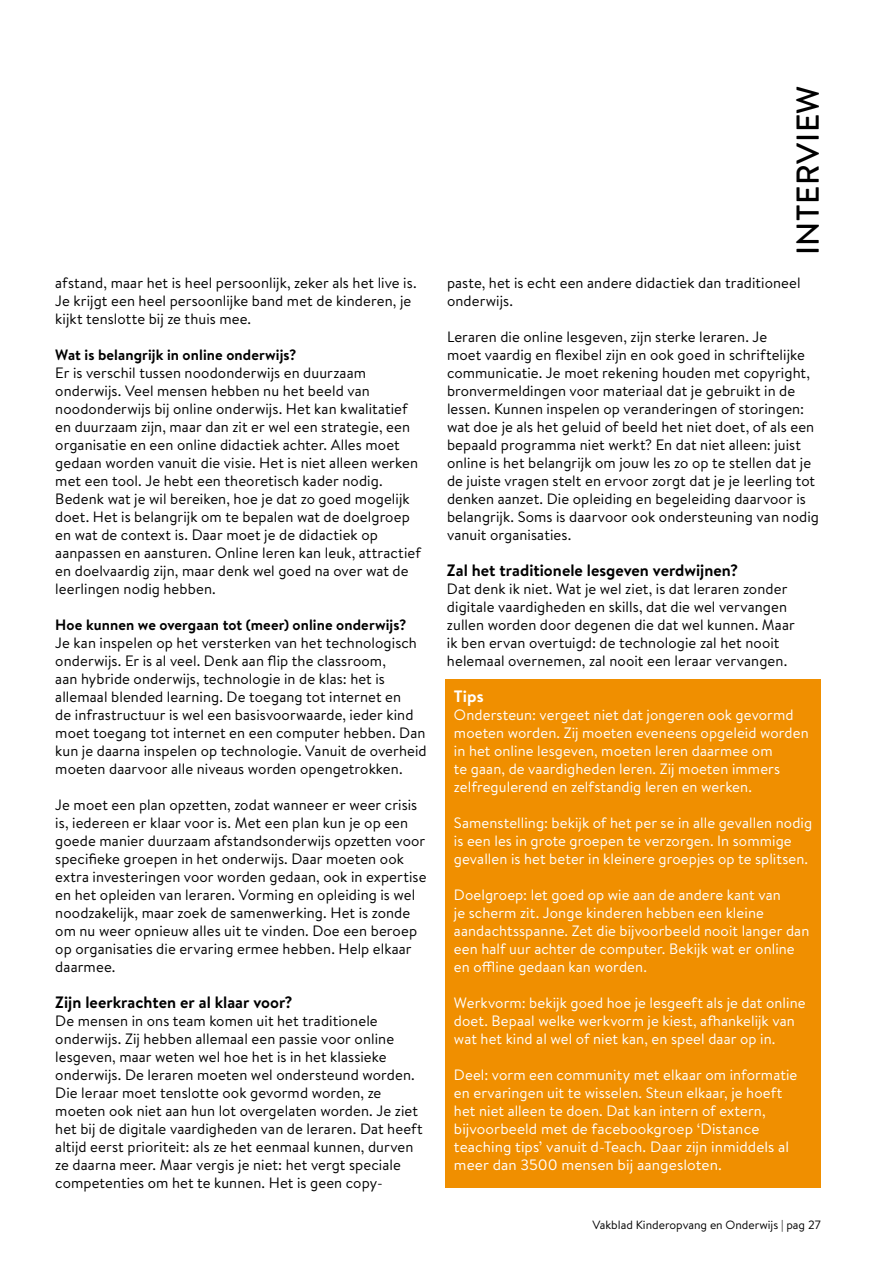
<style>
.page{position:relative;width:893px;height:1263px;background:#fff}
.page>*{position:absolute;margin:0;border:0;box-sizing:border-box;transform-origin:0 0}
.t1{font:500 31.65px "Brandon Text";letter-spacing:.02em;color:#000}
.t2{font:700 16.5px "Brandon Text";color:#000}
.t3{font:700 16.5px "Brandon Text";color:#fff}
.t4{font:15px/18px "Brandon Text";letter-spacing:.005em;color:#000}
.t5{font:15px/18px "Brandon Text";letter-spacing:.005em;color:#fff}
.t6{font:700 15px "Brandon Text";letter-spacing:.005em;color:#000}
.t7{font:12px "Brandon Text";color:#000}
</style>
<div class="page">
<div style="left:445px;top:680px;width:376px;height:508px;background:#f08f00"></div>
<p class="t4" style="left:55px;top:273px;width:363px">afstand, maar het is heel persoonlijk, zeker als het live is.<br>Je krijgt een heel persoonlijke band met de kinderen, je kijkt tenslotte bij ze thuis mee.</p>
<p class="t6" style="left:55px;top:344px;width:243px">Wat is belangrijk in online onderwijs?</p>
<p class="t4" style="left:55px;top:363px;width:367px">Er is verschil tussen noodonderwijs en duurzaam onderwijs. Veel mensen hebben nu het beeld van noodonderwijs bij online onderwijs. Het kan kwalitatief en duurzaam zijn, maar dan zit er wel een strategie, een organisatie en een online didactiek achter. Alles moet gedaan worden vanuit die visie. Het is niet alleen werken met een tool. Je hebt een theoretisch kader nodig.<br>Bedenk wat je wil bereiken, hoe je dat zo goed mogelijk doet. Het is belangrijk om te bepalen wat de doelgroep en wat de context is. Daar moet je de didactiek op aanpassen en aansturen. Online leren kan leuk, attractief en doelvaardig zijn, maar denk wel goed na over wat de leerlingen nodig hebben.</p>
<p class="t6" style="left:55px;top:614px;width:353px">Hoe kunnen we overgaan tot (meer) online onderwijs?</p>
<p class="t4" style="left:55px;top:633px;width:373px">Je kan inspelen op het versterken van het technologisch onderwijs. Er is al veel. Denk aan flip the classroom,<br>aan hybride onderwijs, technologie in de klas: het is allemaal blended learning. De toegang tot internet en<br>de infrastructuur is wel een basisvoorwaarde, ieder kind moet toegang tot internet en een computer hebben. Dan kun je daarna inspelen op technologie. Vanuit de overheid moeten daarvoor alle niveaus worden opengetrokken.</p>
<p class="t4" style="left:55px;top:795px;width:373px">Je moet een plan opzetten, zodat wanneer er weer crisis is, iedereen er klaar voor is. Met een plan kun je op een goede manier duurzaam afstandsonderwijs opzetten voor specifieke groepen in het onderwijs. Daar moeten ook extra investeringen voor worden gedaan, ook in expertise en het opleiden van leraren. Vorming en opleiding is wel noodzakelijk, maar zoek de samenwerking. Het is zonde om nu weer opnieuw alles uit te vinden. Doe een beroep op organisaties die ervaring ermee hebben. Help elkaar daarmee.</p>
<p class="t2" style="left:55px;top:991px;width:239px">Zijn leerkrachten er al klaar voor?</p>
<p class="t4" style="left:55px;top:1011px;width:369px">De mensen in ons team komen uit het traditionele onderwijs. Zij hebben allemaal een passie voor online lesgeven, maar weten wel hoe het is in het klassieke onderwijs. De leraren moeten wel ondersteund worden.<br>Die leraar moet tenslotte ook gevormd worden, ze moeten ook niet aan hun lot overgelaten worden. Je ziet het bij de digitale vaardigheden van de leraren. Dat heeft altijd eerst prioriteit: als ze het eenmaal kunnen, durven ze daarna meer. Maar vergis je niet: het vergt speciale competenties om het te kunnen. Het is geen copy-</p>
<h1 class="t1" style="left:786px;top:255px;width:171px;rotate:-90deg">INTERVIEW</h1>
<p class="t4" style="left:447px;top:273px;width:355px">paste, het is echt een andere didactiek dan traditioneel onderwijs.</p>
<p class="t4" style="left:447px;top:327px;width:373px">Leraren die online lesgeven, zijn sterke leraren. Je<br>moet vaardig en flexibel zijn en ook goed in schriftelijke communicatie. Je moet rekening houden met copyright, bronvermeldingen voor materiaal dat je gebruikt in de lessen. Kunnen inspelen op veranderingen of storingen: wat doe je als het geluid of beeld het niet doet, of als een bepaald programma niet werkt? En dat niet alleen: juist online is het belangrijk om jouw les zo op te stellen dat je de juiste vragen stelt en ervoor zorgt dat je je leerling tot denken aanzet. Die opleiding en begeleiding daarvoor is belangrijk. Soms is daarvoor ook ondersteuning van nodig vanuit organisaties.</p>
<p class="t2" style="left:447px;top:559px;width:293px">Zal het traditionele lesgeven verdwijnen?</p>
<p class="t4" style="left:447px;top:579px;width:349px">Dat denk ik niet. Wat je wel ziet, is dat leraren zonder digitale vaardigheden en skills, dat die wel vervangen zullen worden door degenen die dat wel kunnen. Maar ik ben ervan overtuigd: de technologie zal het nooit helemaal overnemen, zal nooit een leraar vervangen.</p>
<p class="t3" style="left:454px;top:685px;width:31px">Tips</p>
<p class="t5" style="left:454px;top:705px;width:356px">Ondersteun: vergeet niet dat jongeren ook gevormd moeten worden. Zij moeten eveneens opgeleid worden in het online lesgeven, moeten leren daarmee om<br>te gaan, de vaardigheden leren. Zij moeten immers zelfregulerend en zelfstandig leren en werken.</p>
<p class="t5" style="left:454px;top:813px;width:360px">Samenstelling: bekijk of het per se in alle gevallen nodig is een les in grote groepen te verzorgen. In sommige gevallen is het beter in kleinere groepjes op te splitsen.</p>
<p class="t5" style="left:454px;top:885px;width:357px">Doelgroep: let goed op wie aan de andere kant van<br>je scherm zit. Jonge kinderen hebben een kleine aandachtsspanne. Zet die bijvoorbeeld nooit langer dan een half uur achter de computer. Bekijk wat er online en offline gedaan kan worden.</p>
<p class="t5" style="left:454px;top:993px;width:353px">Werkvorm: bekijk goed hoe je lesgeeft als je dat online doet. Bepaal welke werkvorm je kiest, afhankelijk van wat het kind al wel of niet kan, en speel daar op in.</p>
<p class="t5" style="left:454px;top:1065px;width:345px">Deel: vorm een community met elkaar om informatie en ervaringen uit te wisselen. Steun elkaar, je hoeft het niet alleen te doen. Dat kan intern of extern, bijvoorbeeld met de facebookgroep ‘Distance teaching tips’ vanuit d-Teach. Daar zijn inmiddels al meer dan 3500 mensen bij aangesloten.</p>
<p class="t7" style="left:593px;top:1217px;width:230px">Vakblad Kinderopvang en Onderwijs | pag 27</p>
</div>
